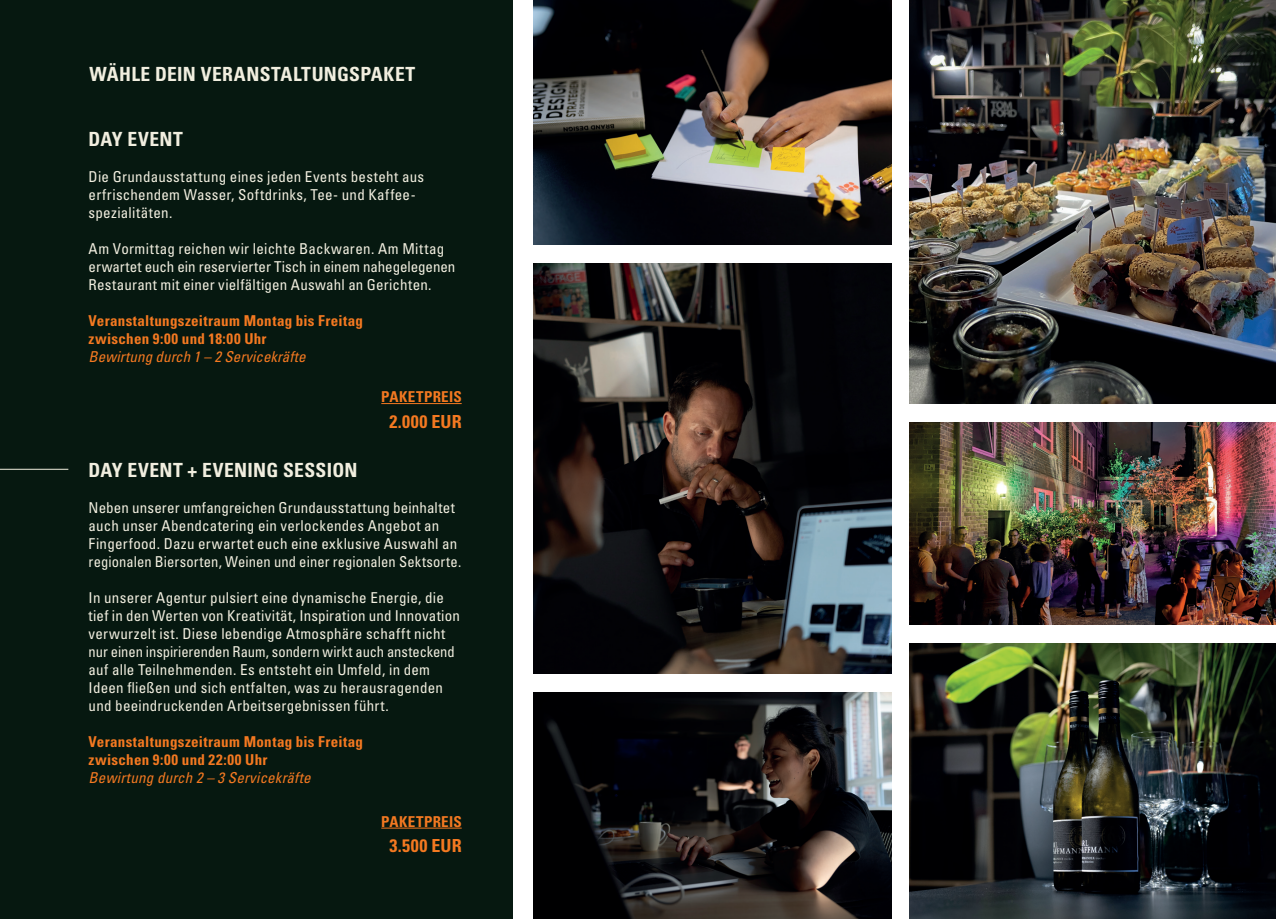
<style>
.page{position:relative;width:1276px;height:919px;background:#fff}
.page>*{position:absolute;margin:0;border:0;box-sizing:border-box;transform-origin:0 0}
.t1{font:700 condensed 19.5px "Univers LT Std";letter-spacing:.015em;color:#f1eedf}
.t2{font:700 condensed 18px "Univers LT Std";letter-spacing:.02em;color:#f47921}
.t3{font:condensed 15px/18px "Univers LT Std";letter-spacing:.015em;color:#f1eedf}
.t4{font:700 condensed 15px/18px "Univers LT Std";letter-spacing:.02em;color:#f47921}
.t5{font:italic condensed 15px "Univers LT Std";letter-spacing:.01em;color:#f47921}
</style>
<div class="page">
<div style="left:0;top:0;width:512px;height:918px;background:#061810"></div>
<hr style="left:0;top:469px;width:68px;height:1px;background:#f1eedf">
<img style="left:909px;top:643px;width:367px;height:275px">
<img style="left:909px;top:0;width:367px;height:404px">
<img style="left:534px;top:263px;width:357px;height:410px">
<img style="left:534px;top:692px;width:357px;height:226px">
<img style="left:534px;top:0;width:357px;height:244px">
<img style="left:909px;top:423px;width:367px;height:201px">
<hr style="left:381px;top:403px;width:81px;height:1px;background:#f47921">
<hr style="left:381px;top:827px;width:81px;height:1px;background:#f47921">
<h1 class="t1" style="left:90px;top:62px;width:327px">WÄHLE DEIN VERANSTALTUNGSPAKET</h1>
<h1 class="t1" style="left:89px;top:127px;width:96px">DAY EVENT</h1>
<p class="t3" style="left:89px;top:167px;width:337px">Die Grundausstattung eines jeden Events besteht aus erfrischendem Wasser, Softdrinks, Tee- und Kaffee&shy;spezialitäten.</p>
<p class="t3" style="left:89px;top:239px;width:368px">Am Vormittag reichen wir leichte Backwaren. Am Mittag erwartet euch ein reservierter Tisch in einem nahegelegenen<br>Restaurant mit einer vielfältigen Auswahl an Gerichten.</p>
<p class="t4" style="left:89px;top:312px;width:276px">Veranstaltungszeitraum Montag bis Freitag zwischen 9:00 und 18:00 Uhr</p>
<p class="t5" style="left:89px;top:347px;width:218px">Bewirtung durch 1 – 2 Servicekräfte</p>
<p class="t4" style="left:381px;top:387px;width:82px">PAKETPREIS</p>
<p class="t2" style="left:389px;top:410px;width:74px">2.000 EUR</p>
<h1 class="t1" style="left:89px;top:458px;width:270px">DAY EVENT + EVENING SESSION</h1>
<p class="t3" style="left:89px;top:498px;width:374px">Neben unserer umfangreichen Grundausstattung beinhaltet auch unser Abendcatering ein verlockendes Angebot an Fingerfood. Dazu erwartet euch eine exklusive Auswahl an regionalen Biersorten, Weinen und einer regionalen Sektsorte.</p>
<p class="t3" style="left:89px;top:588px;width:373px">In unserer Agentur pulsiert eine dynamische Energie, die tief in den Werten von Kreativität, Inspiration und Innovation verwurzelt ist. Diese lebendige Atmosphäre schafft nicht nur einen inspirierenden Raum, sondern wirkt auch ansteckend auf alle Teilnehmenden. Es entsteht ein Umfeld, in dem Ideen fließen und sich entfalten, was zu herausragenden und beeindruckenden Arbeitsergebnissen führt.</p>
<p class="t4" style="left:89px;top:732px;width:276px">Veranstaltungszeitraum Montag bis Freitag zwischen 9:00 und 22:00 Uhr</p>
<p class="t5" style="left:89px;top:768px;width:223px">Bewirtung durch 2 – 3 Servicekräfte</p>
<p class="t4" style="left:381px;top:812px;width:82px">PAKETPREIS</p>
<p class="t2" style="left:389px;top:834px;width:74px">3.500 EUR</p>
</div>
